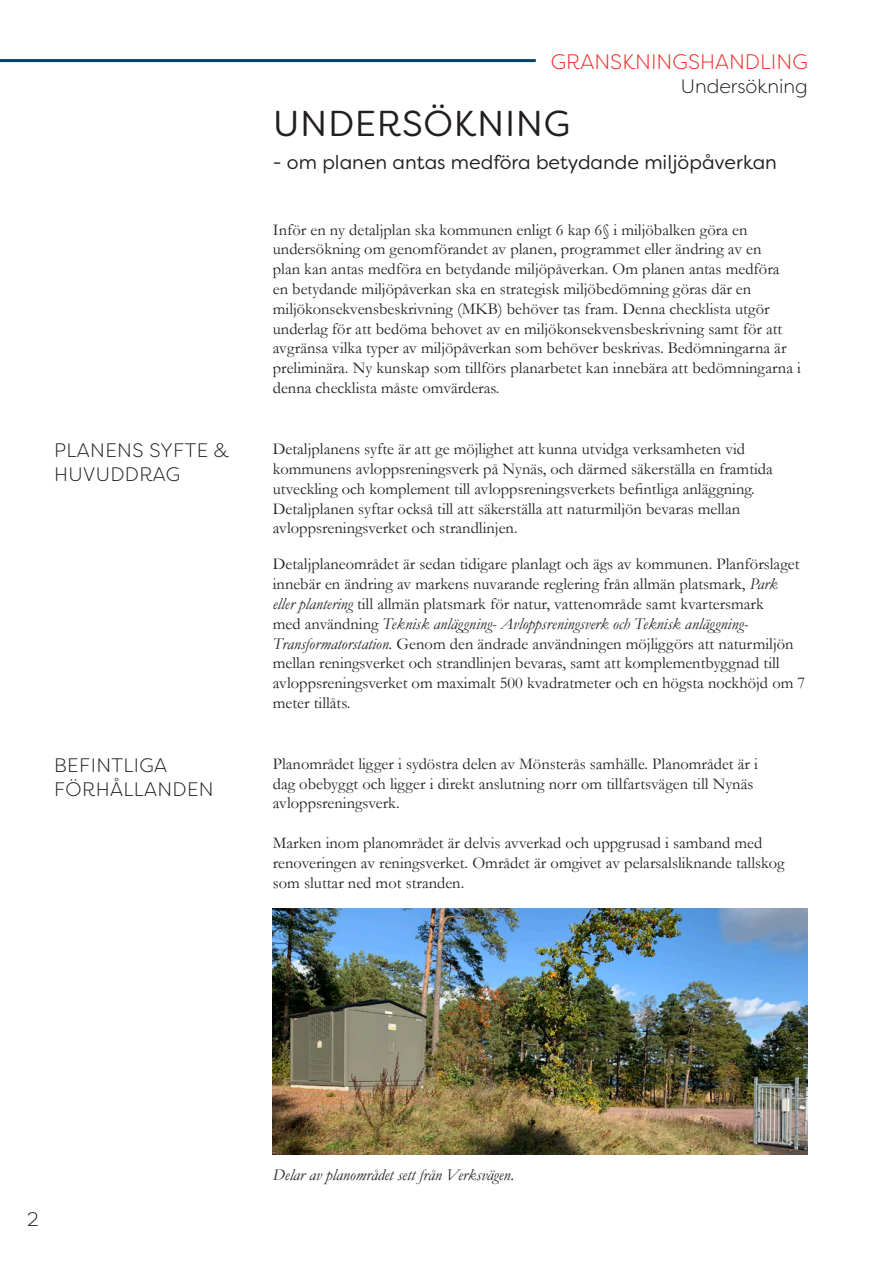
<style>
.page{position:relative;width:893px;height:1263px;background:#fff}
.page>*{position:absolute;margin:0;border:0;box-sizing:border-box;transform-origin:0 0}
.Rubrik{font:36px "Filson Soft";letter-spacing:.02em;color:#231f20}
.t1{font:300 21px "Filson Soft";color:#ee2d2d}
.Underrubrik{font:300 19.5px "Filson Soft";letter-spacing:.02em;color:#231f20}
.Rubrik-2{font:19.5px "Filson Soft";color:#231f20}
.Underrubrik-2{font:300 19.5px "Filson Soft";color:#231f20}
.t2{font:16.5px/19.8px "Garamond";color:#231f20}
.t3{font:italic 16.5px "Garamond";color:#231f20}
.s1{font-style:italic}
</style>
<div class="page">
<hr style="left:0;top:59px;width:536px;height:3px;background:#054369">
<img style="left:273px;top:908px;width:535px;height:246px">
<p class="Underrubrik" style="left:54px;top:438px;width:177px">PLANENS SYFTE &amp;</p>
<p class="Underrubrik" style="left:54px;top:462px;width:128px">HUVUDDRAG</p>
<p class="Underrubrik" style="left:54px;top:753px;width:114px">BEFINTLIGA</p>
<p class="Underrubrik" style="left:54px;top:777px;width:161px">FÖRHÅLLANDEN</p>
<p class="t1" style="left:551px;top:49px;width:259px">GRANSKNINGSHANDLING</p>
<p class="Underrubrik-2" style="left:681px;top:74px;width:129px">Undersökning</p>
<p class="Rubrik" style="left:273px;top:100px;width:299px">UNDERSÖKNING</p>
<p class="Rubrik-2" style="left:273px;top:149px;width:506px">- om planen antas medföra betydande miljöpåverkan</p>
<p class="t2" style="left:273px;top:219px;width:530px">Inför en ny detaljplan ska kommunen enligt 6 kap 6§ i miljöbalken göra en undersökning om genomförandet av planen, programmet eller ändring av en<br>plan kan antas medföra en betydande miljöpåverkan. Om planen antas medföra<br>en betydande miljöpåverkan ska en strategisk miljöbedömning göras där en miljökonsekvensbeskrivning (MKB) behöver tas fram. Denna checklista utgör underlag för att bedöma behovet av en miljökonsekvensbeskrivning samt för att avgränsa vilka typer av miljöpåverkan som behöver beskrivas. Bedömningarna är preliminära. Ny kunskap som tillförs planarbetet kan innebära att bedömningarna i denna checklista måste omvärderas.</p>
<p class="t2" style="left:273px;top:439px;width:502px">Detaljplanens syfte är att ge möjlighet att kunna utvidga verksamheten vid kommunens avloppsreningsverk på Nynäs, och därmed säkerställa en framtida utveckling och komplement till avloppsreningsverkets befintliga anläggning.<br>Detaljplanen syftar också till att säkerställa att naturmiljön bevaras mellan avloppsreningsverket och strandlinjen.</p>
<p class="t2" style="left:273px;top:554px;width:534px">Detaljplaneområdet är sedan tidigare planlagt och ägs av kommunen. Planförslaget innebär en ändring av markens nuvarande reglering från allmän platsmark, <span class="s1">Park<br>eller plantering</span> till allmän platsmark för natur, vattenområde samt kvartersmark<br>med användning <span class="s1">Teknisk anläggning- Avloppsreningsverk och Teknisk anläggning-Transformatorstation.</span> Genom den ändrade användningen möjliggörs att naturmiljön mellan reningsverket och strandlinjen bevaras, samt att komplementbyggnad till avloppsreningsverket om maximalt 500 kvadratmeter och en högsta nockhöjd om 7 meter tillåts.</p>
<p class="t2" style="left:273px;top:753px;width:487px">Planområdet ligger i sydöstra delen av Mönsterås samhälle. Planområdet är i dag obebyggt och ligger i direkt anslutning norr om tillfartsvägen till Nynäs avloppsreningsverk.</p>
<p class="t2" style="left:273px;top:832px;width:513px">Marken inom planområdet är delvis avverkad och uppgrusad i samband med renoveringen av reningsverket. Området är omgivet av pelarsalsliknande tallskog som sluttar ned mot stranden.</p>
<p class="Underrubrik" style="left:27px;top:1207px;width:13px">2</p>
<p class="t3" style="left:273px;top:1164px;width:243px">Delar av planområdet sett från Verksvägen.</p>
</div>
